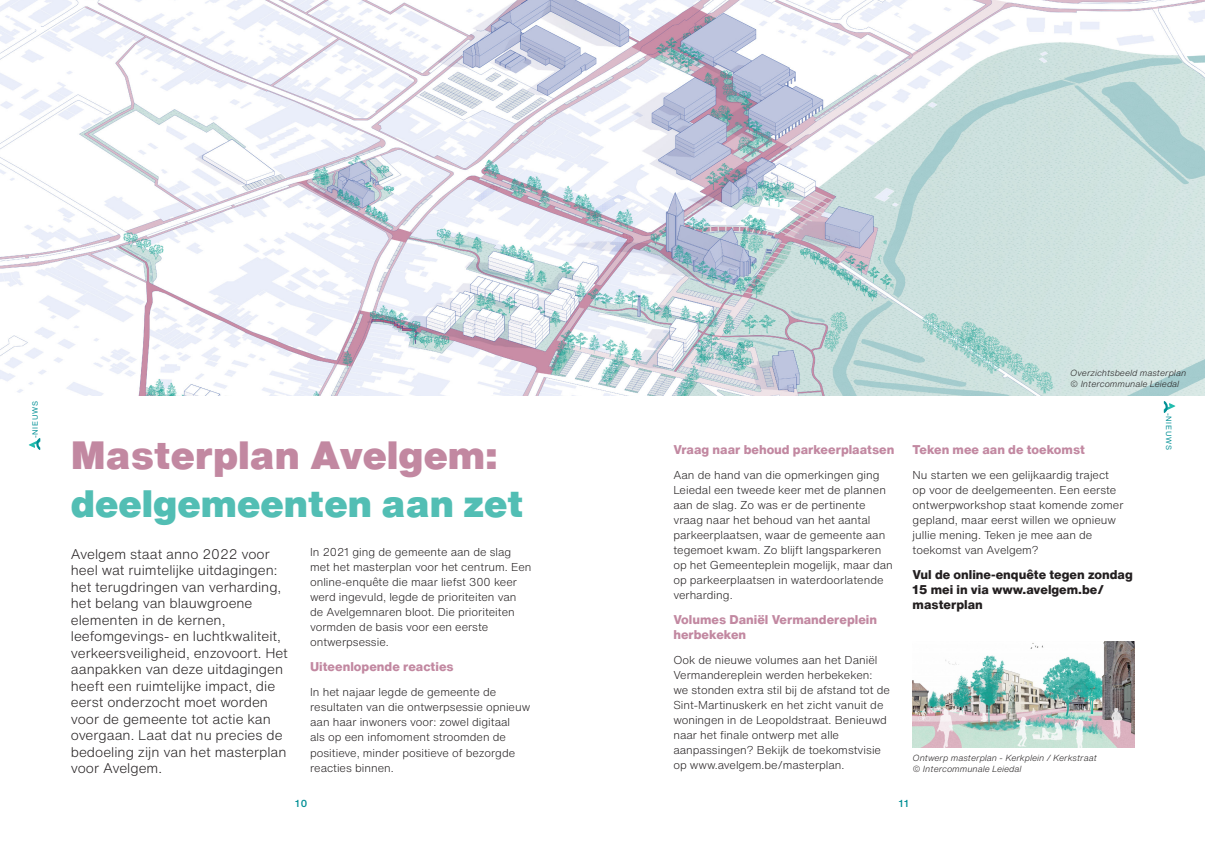
<style>
.page{position:relative;width:1205px;height:851px;background:#fff}
.page>*{position:absolute;margin:0;border:0;box-sizing:border-box;transform-origin:0 0}
.t1{font:900 38.75px "Helvetica Now Text";color:#c288a1}
.t2{font:900 37.5px "Helvetica Now Text";color:#52beb4}
.t3{font:300 13.75px/16.5px "Helvetica Now Text";color:#231f20}
.t4{font:800 12.5px/15px "Helvetica Now Text";color:#c288a1}
.t5{font:800 12.5px/15px "Helvetica Now Text";color:#231f20}
.t6{font:300 11.25px/15px "Helvetica Now Text";color:#231f20}
.t7{font:500 10px "Helvetica Now Text";color:#008f95}
.t8{font:italic 300 8.75px/10.5px "Helvetica Now Text";color:#231f20}
.t9{font:7.5px "Helvetica Now Text";letter-spacing:.1em;color:#008f95}
</style>
<div class="page">
<img style="left:0;top:0;width:1205px;height:395px">
<svg style="left:29px;top:438px;width:11px;height:12px"></svg>
<img style="left:912px;top:641px;width:222px;height:106px">
<svg style="left:1164px;top:401px;width:11px;height:12px"></svg>
<p class="t9" style="left:30px;top:438px;width:39px;rotate:-90deg">-NIEUWS</p>
<p class="t1" style="left:71px;top:426px;width:429px">Masterplan Avelgem:</p>
<p class="t2" style="left:71px;top:475px;width:454px">deelgemeenten aan zet</p>
<p class="t3" style="left:71px;top:545px;width:218px">Avelgem staat anno 2022 voor heel wat ruimtelijke uitdagingen: het terugdringen van verharding, het belang van blauwgroene elementen in de kernen, leefomgevings- en luchtkwaliteit, verkeersveiligheid, enzovoort. Het aanpakken van deze uitdagingen heeft een ruimtelijke impact, die eerst onderzocht moet worden voor de gemeente tot actie kan overgaan. Laat dat nu precies de bedoeling zijn van het masterplan voor Avelgem.</p>
<p class="t6" style="left:310px;top:544px;width:223px">In 2021 ging de gemeente aan de slag met het masterplan voor het centrum. Een online-enquête die maar liefst 300 keer werd ingevuld, legde de prioriteiten van de Avelgemnaren bloot. Die prioriteiten vormden de basis voor een eerste ontwerpsessie.</p>
<p class="t4" style="left:310px;top:659px;width:145px">Uiteenlopende reacties</p>
<p class="t6" style="left:310px;top:684px;width:222px">In het najaar legde de gemeente de resultaten van die ontwerpsessie opnieuw aan haar inwoners voor: zowel digitaal<br>als op een infomoment stroomden de positieve, minder positieve of bezorgde reacties binnen.</p>
<p class="t7" style="left:295px;top:795px;width:14px">10</p>
<p class="t4" style="left:673px;top:442px;width:223px">Vraag naar behoud parkeerplaatsen</p>
<p class="t6" style="left:673px;top:467px;width:221px">Aan de hand van die opmerkingen ging Leiedal een tweede keer met de plannen aan de slag. Zo was er de pertinente vraag naar het behoud van het aantal parkeerplaatsen, waar de gemeente aan tegemoet kwam. Zo blijft langsparkeren op het Gemeenteplein mogelijk, maar dan op parkeerplaatsen in waterdoorlatende verharding.</p>
<p class="t4" style="left:673px;top:612px;width:205px">Volumes Daniël Vermandereplein herbekeken</p>
<p class="t6" style="left:673px;top:652px;width:218px">Ook de nieuwe volumes aan het Daniël Vermandereplein werden herbekeken: we stonden extra stil bij de afstand tot de Sint-Martinuskerk en het zicht vanuit de woningen in de Leopoldstraat. Benieuwd naar het finale ontwerp met alle aanpassingen? Bekijk de toekomstvisie op www.avelgem.be/masterplan.</p>
<p class="t8" style="left:1070px;top:367px;width:117px">Overzichtsbeeld masterplan © Intercommunale Leiedal</p>
<p class="t4" style="left:912px;top:442px;width:174px">Teken mee aan de toekomst</p>
<p class="t6" style="left:912px;top:467px;width:212px">Nu starten we een gelijkaardig traject op voor de deelgemeenten. Een eerste ontwerpworkshop staat komende zomer gepland, maar eerst willen we opnieuw jullie mening. Teken je mee aan de toekomst van Avelgem?</p>
<p class="t5" style="left:912px;top:567px;width:222px">Vul de online-enquête tegen zondag<br>15 mei in via www.avelgem.be/ masterplan</p>
<p class="t9" style="left:1174px;top:412px;width:39px;rotate:90deg">-NIEUWS</p>
<p class="t8" style="left:912px;top:752px;width:186px">Ontwerp masterplan - Kerkplein / Kerkstraat</p>
<p class="t8" style="left:912px;top:763px;width:111px">© Intercommunale Leiedal</p>
<p class="t7" style="left:899px;top:795px;width:12px">11</p>
</div>
